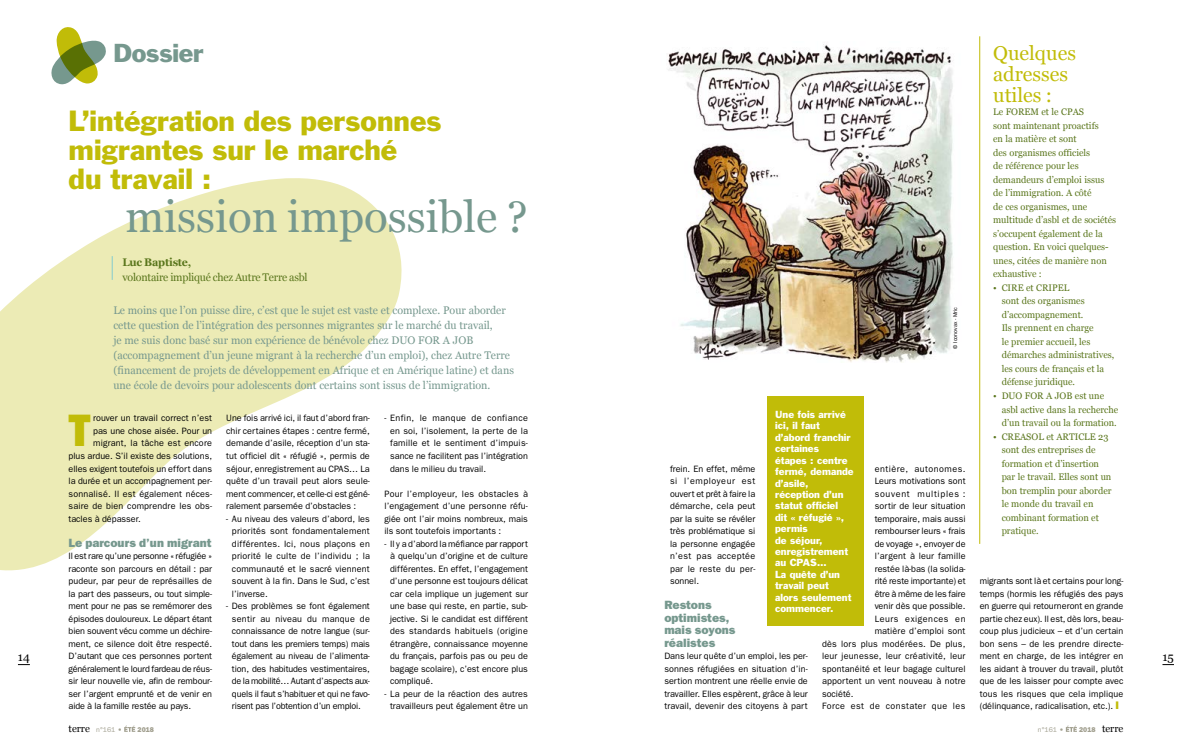
<style>
.page{position:relative;width:1191px;height:752px;background:#fff}
.page>*{position:absolute;margin:0;border:0;box-sizing:border-box;transform-origin:0 0}
.t1{font:800 45.6px "Franklin Gothic";color:#c1bc08}
.t2{font:44px "Georgia";color:#76988e}
.t3{font:27px/29px "Franklin Gothic";color:#c1bc08}
.t4{font:24px "Franklin Gothic";letter-spacing:-.01em;color:#76988e}
.t5{font:20px/21px "Georgia";color:#c1bc08}
.t6{font:800 12px/12.5px "Franklin Gothic";color:#76988e}
.t7{font:12px "Georgia";color:#000}
.t8{font:11px/15px "Georgia";color:#76988e}
.t9{font:11px "Georgia";letter-spacing:-.02em;color:#5a761c}
.t10{font:700 11px "Georgia";letter-spacing:-.02em;color:#5a761c}
.t11{font:10px "Georgia";color:#000}
.t12{font:9.5px/13.5px "Georgia";color:#5a761c}
.t13{font:9.5px/11.4px "Franklin Gothic";color:#fff}
.t14{font:9.2px/12.5px "Franklin Gothic";color:#000;text-align:justify}
.t15{font:9.2px "Franklin Gothic";letter-spacing:.02em;color:#000}
.t16{font:9.2px "Franklin Gothic";letter-spacing:.025em;color:#000}
.t17{font:9.2px "Franklin Gothic";letter-spacing:.045em;color:#000}
.t18{font:9.2px "Franklin Gothic";letter-spacing:.05em;color:#000}
.t19{font:9.2px "Franklin Gothic";letter-spacing:.075em;color:#000}
.t20{font:9.2px "Franklin Gothic";letter-spacing:.06em;color:#000}
.t21{font:7px "Franklin Gothic";color:#a2a090}
.t22{font:800 7px "Franklin Gothic";color:#a2a090}
.t23{font:5.5px "Franklin Gothic";color:#000}
.s1{font-family:"Franklin Gothic";font-size:7px;color:#a2a090}
.s2{font-family:"Franklin Gothic";font-weight:800;font-size:7px;color:#a2a090}
.s3{font-weight:800;font-size:11px;color:#c1bc08}
.s4{font-weight:800}
</style>
<div class="page">
<svg style="left:1162px;top:664px;width:12px;height:1px"></svg>
<svg style="left:1065px;top:725px;width:12px;height:6px"></svg>
<svg style="left:0;top:178px;width:402px;height:393px;fill:#ecebb5"></svg>
<svg style="left:18px;top:664px;width:12px;height:1px"></svg>
<svg style="left:124px;top:725px;width:11px;height:6px"></svg>
<svg style="left:112px;top:256px;width:1px;height:24px"></svg>
<div style="left:766px;top:396px;width:97px;height:229px;background:#c1bc08"></div>
<svg style="left:51px;top:27px;width:55px;height:58px"></svg>
<img style="left:668px;top:44px;width:285px;height:318px">
<hr style="left:979px;top:36px;width:1px;height:507px;background:#c1bc08">
<h3 class="t7" style="left:18px;top:648px;width:13px">14</h3>
<h3 class="t4" style="left:113px;top:38px;width:92px">Dossier</h3>
<h3 class="t3" style="left:69px;top:106px;width:374px">L’intégration des personnes migrantes sur le marché<br>du travail :</h3>
<h2 class="t2" style="left:125px;top:185px;width:404px">mission impossible ?</h2>
<p class="t10" style="left:122px;top:253px;width:70px">Luc Baptiste,</p>
<p class="t9" style="left:122px;top:269px;width:187px">volontaire impliqué chez Autre Terre asbl</p>
<p class="t8" style="left:113px;top:302px;width:402px">Le moins que l’on puisse dire, c’est que le sujet est vaste et complexe. Pour aborder cette question de l’intégration des personnes migrantes sur le marché du travail,<br>je me suis donc basé sur mon expérience de bénévole chez DUO FOR A JOB (accompagnement d’un jeune migrant à la recherche d’un emploi), chez Autre Terre (financement de projets de développement en Afrique et en Amérique latine) et dans une école de devoirs pour adolescents dont certains sont issus de l’immigration.</p>
<h1 class="t1" style="left:69px;top:404px;width:24px">T</h1>
<p class="t14" style="left:93px;top:411px;width:120px">rouver un travail correct n’est</p>
<p class="t14" style="left:93px;top:424px;width:120px">pas une chose aisée. Pour un</p>
<p class="t15" style="left:93px;top:438px;width:120px">migrant, la tâche est encore</p>
<p class="t14" style="left:69px;top:449px;width:145px">plus ardue. S’il existe des solutions,</p>
<p class="t14" style="left:69px;top:461px;width:145px">elles exigent toutefois un effort dans</p>
<p class="t14" style="left:69px;top:474px;width:145px">la durée et un accompagnement per-</p>
<p class="t15" style="left:69px;top:488px;width:145px">sonnalisé. Il est également néces-</p>
<p class="t15" style="left:69px;top:500px;width:145px">saire de bien comprendre les obs-</p>
<p class="t14" style="left:69px;top:511px;width:74px">tacles à dépasser.</p>
<h3 class="t6" style="left:69px;top:536px;width:144px">Le parcours d’un migrant</h3>
<p class="t14" style="left:69px;top:549px;width:145px">Il est rare qu’une personne « réfugiée » raconte son parcours en détail : par pudeur, par peur de représailles de la part des passeurs, ou tout simple&shy;ment pour ne pas se remémorer des épisodes douloureux. Le départ étant bien souvent vécu comme un déchire&shy;ment, ce silence doit être respecté.<br>D’autant que ces personnes portent généralement le lourd fardeau de réus&shy;sir leur nouvelle vie, afin de rembour&shy;ser l’argent emprunté et de venir en aide à la famille restée au pays.</p>
<p class="t11" style="left:69px;top:720px;width:55px">terre <span class="s1">n°161</span> <span class="s2">•</span></p>
<p class="t22" style="left:138px;top:725px;width:18px">2018</p>
<p class="t14" style="left:226px;top:411px;width:145px">Une fois arrivé ici, il faut d’abord fran&shy;chir certaines étapes : centre fermé, demande d’asile, réception d’un sta&shy;tut officiel dit « réfugié », permis de séjour, enregistrement au CPAS… La quête d’un travail peut alors seule&shy;ment commencer, et celle-ci est géné&shy;ralement parsemée d’obstacles :</p>
<p class="t14" style="left:232px;top:511px;width:139px;text-indent:-6px">- Au niveau des valeurs d’abord, les priorités sont fondamentalement différentes. Ici, nous plaçons en priorité le culte de l’individu ; la communauté et le sacré viennent souvent à la fin. Dans le Sud, c’est l’inverse.</p>
<p class="t14" style="left:232px;top:599px;width:139px;text-indent:-6px">- Des problèmes se font également sentir au niveau du manque de connaissance de notre langue (sur&shy;tout dans les premiers temps) mais également au niveau de l’alimenta&shy;tion, des habitudes vestimentaires, de la mobilité… Autant d’aspects aux&shy;quels il faut s’habituer et qui ne favo&shy;risent pas l’obtention d’un emploi.</p>
<p class="t14" style="left:390px;top:411px;width:139px;text-indent:-6px">- Enfin, le manque de confiance en soi, l’isolement, la perte de la famille et le sentiment d’impuis&shy;sance ne facilitent pas l’intégration dans le milieu du travail.</p>
<p class="t14" style="left:384px;top:486px;width:145px">Pour l’employeur, les obstacles à l’engagement d’une personne réfu&shy;giée ont l’air moins nombreux, mais ils sont toutefois importants :</p>
<p class="t14" style="left:390px;top:536px;width:139px;text-indent:-6px">- Il y a d’abord la méfiance par rapport à quelqu’un d’origine et de culture différentes. En effet, l’engagement d’une personne est toujours délicat car cela implique un jugement sur une base qui reste, en partie, sub&shy;jective. Si le candidat est différent des standards habituels (origine étrangère, connaissance moyenne du français, parfois pas ou peu de bagage scolaire), c’est encore plus compliqué.</p>
<p class="t14" style="left:384px;top:686px;width:145px;text-align:right">- La peur de la réaction des autres travailleurs peut également être un</p>
<p class="t23" style="left:952px;top:348px;width:43px;rotate:-90deg">© Iconovax - Mric</p>
<p class="t13" style="left:775px;top:408px;width:80px">Une fois arrivé ici, il faut d’abord franchir certaines<br>étapes : centre fermé, demande d’asile, réception d’un statut officiel<br>dit « réfugié », permis<br>de séjour, enregistrement au CPAS…<br>La quête d’un travail peut alors seulement commencer.</p>
<p class="t18" style="left:874px;top:463px;width:92px">entière, autonomes.</p>
<p class="t14" style="left:874px;top:474px;width:92px">Leurs motivations sont</p>
<p class="t19" style="left:874px;top:488px;width:92px">souvent multiples :</p>
<p class="t14" style="left:874px;top:499px;width:92px">sortir de leur situation</p>
<p class="t14" style="left:874px;top:511px;width:92px">temporaire, mais aussi</p>
<p class="t14" style="left:874px;top:524px;width:92px">rembourser leurs « frais</p>
<p class="t14" style="left:874px;top:536px;width:92px">de voyage », envoyer de</p>
<p class="t15" style="left:874px;top:550px;width:92px">l’argent à leur famille</p>
<p class="t14" style="left:874px;top:561px;width:92px">restée là-bas (la solida-</p>
<p class="t14" style="left:874px;top:574px;width:92px">rité reste importante) et</p>
<p class="t14" style="left:874px;top:586px;width:92px">être à même de les faire</p>
<p class="t14" style="left:874px;top:599px;width:92px">venir dès que possible.</p>
<p class="t20" style="left:874px;top:613px;width:92px">Leurs exigences en</p>
<p class="t14" style="left:874px;top:624px;width:92px">matière d’emploi sont</p>
<p class="t16" style="left:822px;top:638px;width:145px">dès lors plus modérées. De plus,</p>
<p class="t16" style="left:822px;top:650px;width:145px">leur jeunesse, leur créativité, leur</p>
<p class="t14" style="left:822px;top:661px;width:145px">spontanéité et leur bagage culturel</p>
<p class="t14" style="left:822px;top:674px;width:145px">apportent un vent nouveau à notre</p>
<p class="t14" style="left:822px;top:686px;width:33px">société.</p>
<p class="t17" style="left:822px;top:700px;width:145px">Force est de constater que les</p>
<p class="t14" style="left:670px;top:461px;width:87px">frein. En effet, même si l’employeur est ouvert et prêt à faire la démarche, cela peut par la suite se révéler très problématique si la personne engagée n’est pas acceptée par le reste du per&shy;sonnel.</p>
<h3 class="t6" style="left:664px;top:598px;width:72px">Restons optimistes, mais soyons réalistes</h3>
<p class="t14" style="left:664px;top:649px;width:145px">Dans leur quête d’un emploi, les per&shy;sonnes réfugiées en situation d’in&shy;sertion montrent une réelle envie de travailler. Elles espèrent, grâce à leur travail, devenir des citoyens à part</p>
<h3 class="t5" style="left:993px;top:41px;width:84px">Quelques adresses utiles :</h3>
<p class="t12" style="left:993px;top:105px;width:124px">Le FOREM et le CPAS<br>sont maintenant proactifs<br>en la matière et sont<br>des organismes officiels<br>de référence pour les demandeurs d’emploi issus de l’immigration. A côté<br>de ces organismes, une multitude d’asbl et de sociétés s’occupent également de la question. En voici quelques&shy;unes, citées de manière non exhaustive :</p>
<p class="t12" style="left:1001px;top:280px;width:114px;text-indent:-9px">• CIRE et CRIPEL<br>sont des organismes d’accompagnement.<br>Ils prennent en charge<br>le premier accueil, les démarches administratives, les cours de français et la défense juridique.</p>
<p class="t12" style="left:1001px;top:388px;width:118px;text-indent:-9px">• DUO FOR A JOB est une asbl active dans la recherche d’un travail ou la formation.</p>
<p class="t12" style="left:1001px;top:429px;width:111px;text-indent:-9px">• CREASOL et ARTICLE 23 sont des entreprises de formation et d’insertion par le travail. Elles sont un bon tremplin pour aborder le monde du travail en combinant formation et pratique.</p>
<p class="t14" style="left:979px;top:574px;width:145px">migrants sont là et certains pour long&shy;temps (hormis les réfugiés des pays en guerre qui retourneront en grande partie chez eux). Il est, dès lors, beau&shy;coup plus judicieux – et d’un certain bon sens – de les prendre directe&shy;ment en charge, de les intégrer en les aidant à trouver du travail, plutôt que de les laisser pour compte avec tous les risques que cela implique (délinquance, radicalisation, etc.). <span class="s3">I</span></p>
<p class="t21" style="left:1038px;top:725px;width:27px">n°161 <span class="s4">•</span></p>
<p class="t11" style="left:1079px;top:720px;width:46px"><span class="s2">2018</span> terre</p>
<h3 class="t7" style="left:1162px;top:648px;width:13px">15</h3>
</div>
